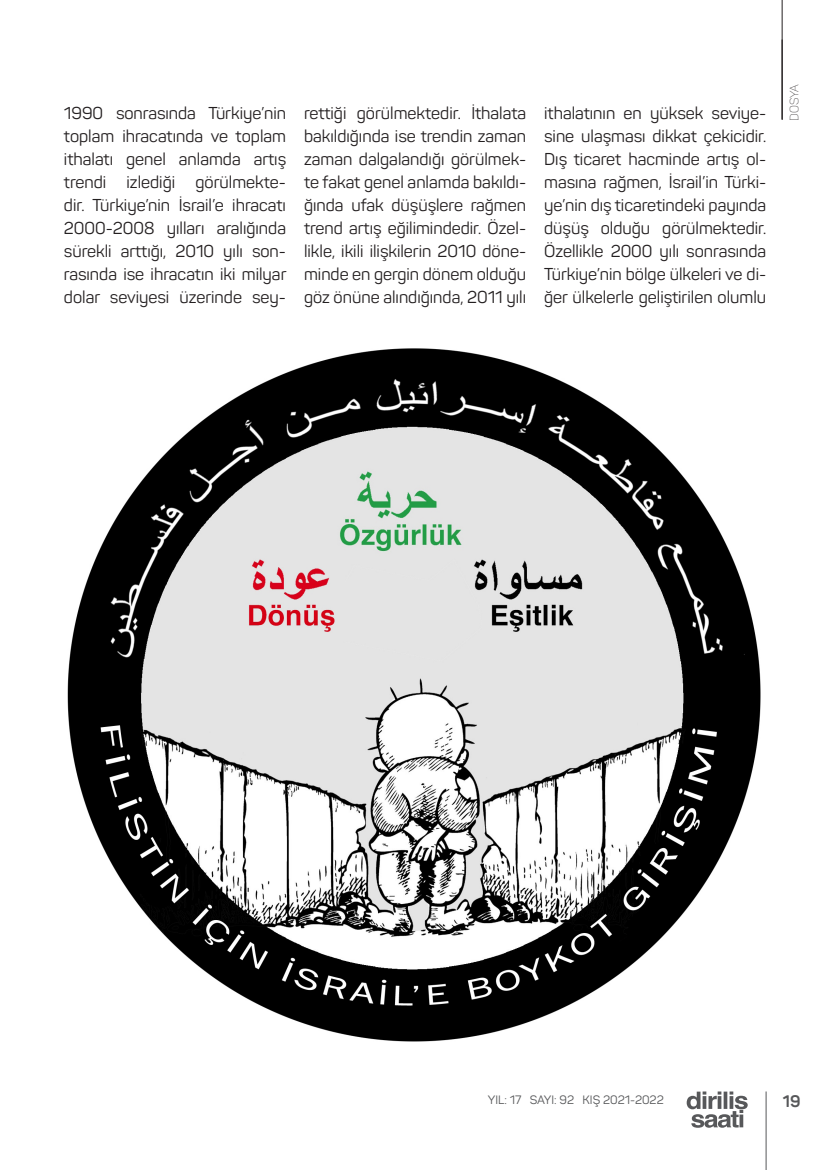
<style>
.page{position:relative;width:830px;height:1170px;background:#fff}
.page>*{position:absolute;margin:0;border:0;box-sizing:border-box;transform-origin:0 0}
.t1{font:16.95px/23px "Panton";color:#231f20;text-align:justify}
.t2{font:700 16.5px "Panton";color:#57585a}
.t3{font:12px "Panton";color:#57585a}
.t4{font:200 12px "Panton";letter-spacing:-.01em;color:#231f20}
</style>
<div class="page">
<hr style="left:765px;top:1091px;width:1px;height:78px;background:#57585a">
<svg style="left:686px;top:1091px;width:61px;height:36px"></svg>
<img style="left:67px;top:348px;width:694px;height:694px">
<hr style="left:781px;top:0;width:1px;height:119px;background:#231f20">
<p class="t1" style="left:64px;top:102px;width:224px">1990 sonrasında Türkiye’nin toplam ihracatında ve toplam ithalatı genel anlamda artış trendi izlediği görülmekte&shy;dir. Türkiye’nin İsrail’e ihracatı 2000-2008 yılları aralığında sürekli arttığı, 2010 yılı son&shy;rasında ise ihracatın iki milyar dolar seviyesi üzerinde sey-</p>
<p class="t1" style="left:304px;top:102px;width:223px">rettiği görülmektedir. İthalata bakıldığında ise trendin zaman zaman dalgalandığı görülmek&shy;te fakat genel anlamda bakıldı&shy;ğında ufak düşüşlere rağmen trend artış eğilimindedir. Özel&shy;likle, ikili ilişkilerin 2010 döne&shy;minde en gergin dönem olduğu göz önüne alındığında, 2011 yılı</p>
<p class="t1" style="left:544px;top:102px;width:223px">ithalatının en yüksek seviye&shy;sine ulaşması dikkat çekicidir.<br>Dış ticaret hacminde artış ol&shy;masına rağmen, İsrail’in Türki&shy;ye’nin dış ticaretindeki payında düşüş olduğu görülmektedir.<br>Özellikle 2000 yılı sonrasında Türkiye’nin bölge ülkeleri ve di&shy;ğer ülkelerle geliştirilen olumlu</p>
<p class="t4" style="left:786px;top:121px;width:38px;rotate:-90deg">DOSYA</p>
<p class="t3" style="left:487px;top:1091px;width:177px">YIL: 17 SAYI: 92 KIŞ 2021-2022</p>
<p class="t2" style="left:782px;top:1090px;width:19px">19</p>
</div>
